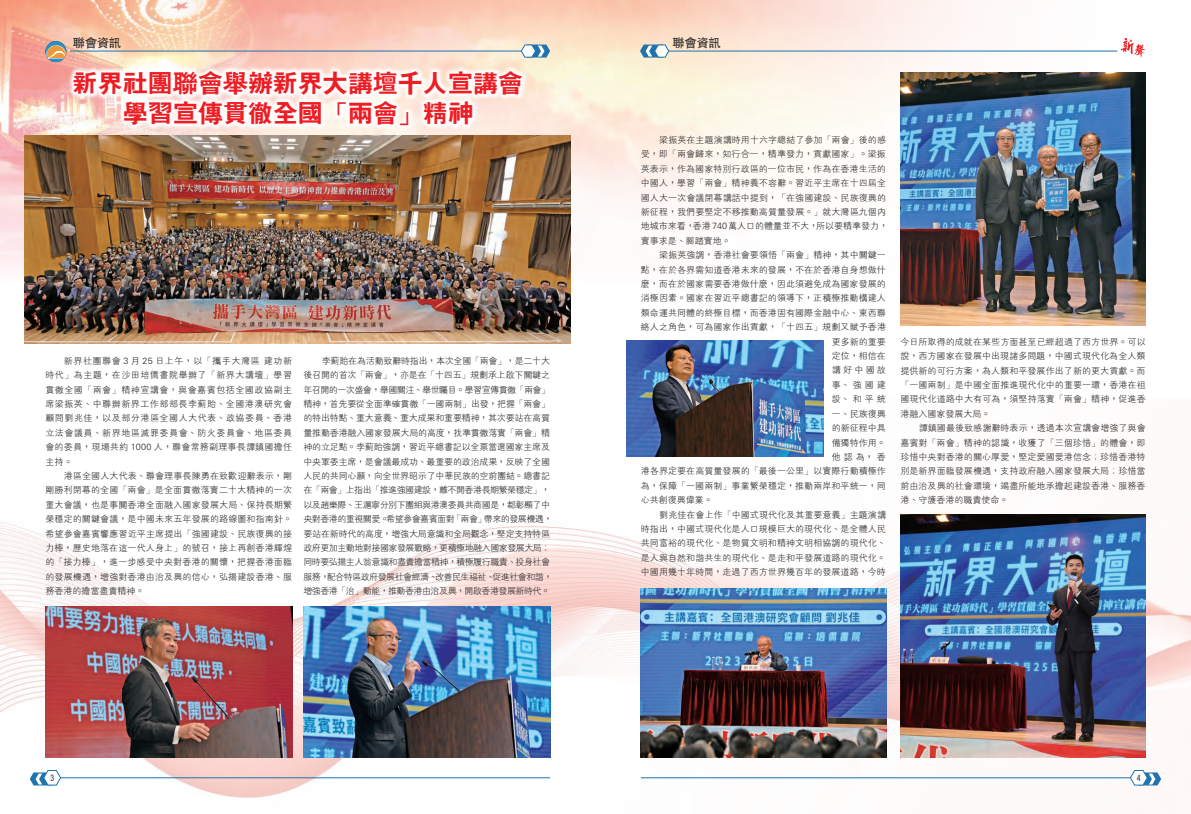
<style>
.page{position:relative;width:1191px;height:814px;background:#fff}
.page>*{position:absolute;margin:0;border:0;box-sizing:border-box;transform-origin:0 0}
.t1{font:25px/30px "FZH4 B B51 0";color:#ee1d23;text-align:center}
.t2{font:12px "FZHTB B51 0";color:#231f20}
.t3{font:9px/14.4px "FZXH1 B B51 0";letter-spacing:.01em;color:#231f20;text-align:justify}
.t4{font:9px/14.4px "FZXH1 B B51 0";letter-spacing:-.02em;color:#231f20}
.t5{font:8.5px "FZPHB B51 0";color:#231f20;scale:.9 1}
</style>
<div class="page">
<img style="left:0;top:514px;width:1191px;height:284px">
<img style="left:0;top:0;width:1146px;height:281px">
<hr style="left:60px;top:777px;width:490px;height:1px;background:#2073ae">
<svg style="left:30px;top:769px;width:32px;height:16px"></svg>
<hr style="left:641px;top:777px;width:489px;height:1px;background:#2073ae">
<svg style="left:1129px;top:769px;width:32px;height:16px"></svg>
<hr style="left:646px;top:51px;width:471px;height:1px;background:#2073ae">
<svg style="left:640px;top:44px;width:29px;height:14px"></svg>
<svg style="left:1120px;top:38px;width:25px;height:19px"></svg>
<hr style="left:70px;top:51px;width:452px;height:1px;background:#2073ae">
<svg style="left:520px;top:44px;width:30px;height:14px"></svg>
<img style="left:45px;top:41px;width:21px;height:21px;border-radius:10px">
<svg style="left:67px;top:65px;width:461px;height:67px"></svg>
<img style="left:25px;top:135px;width:546px;height:208px">
<img style="left:45px;top:606px;width:247px;height:151px">
<img style="left:626px;top:340px;width:198px;height:117px">
<img style="left:641px;top:588px;width:245px;height:169px">
<img style="left:900px;top:72px;width:245px;height:254px">
<img style="left:900px;top:514px;width:245px;height:243px">
<img style="left:303px;top:606px;width:247px;height:151px">
<h2 class="t2" style="left:73px;top:34px;width:49px">聯會資訊</h2>
<h2 class="t2" style="left:673px;top:34px;width:49px">聯會資訊</h2>
<h1 class="t1" style="left:73px;top:69px;width:452px">新界社團聯會舉辦新界大講壇千人宣講會學習宣傳貫徹全國「兩會」精神</h1>
<p class="t3" style="left:45px;top:353px;width:248px;text-indent:18px">新界社團聯會 3 月 25 日上午，以「攜手大灣區 建功新時代」為主題，在沙田培僑書院舉辦了「新界大講壇」學習貫徹全國「兩會」精神宣講會，與會嘉賓包括全國政協副主席梁振英、中聯辦新界工作部部長李薊貽、全國港澳研究會顧問劉兆佳，以及部分港區全國人大代表、政協委員、香港立法會議員、新界地區滅罪委員會、防火委員會、地區委員會的委員，現場共約 1000 人，聯會常務副理事長譚鎮國擔任主持。</p>
<p class="t3" style="left:45px;top:468px;width:248px;text-indent:18px">港區全國人大代表、聯會理事長陳勇在致歡迎辭表示，剛剛勝利閉幕的全國「兩會」是全面貫徹落實二十大精神的一次重大會議，也是事關香港全面融入國家發展大局、保持長期繁榮穩定的關鍵會議，是中國未來五年發展的路線圖和指南針。希望參會嘉賓響應習近平主席提出「強國建設、民族復興的接力棒，歷史地落在這一代人身上」的號召，接上再創香港輝煌的「接力棒」，進一步感受中央對香港的關懷，把握香港面臨的發展機遇，增強對香港由治及興的信心，弘揚建設香港、服務香港的擔當盡責精神。</p>
<p class="t4" style="left:303px;top:353px;width:250px;text-indent:18px">李薊貽在為活動致辭時指出，本次全國「兩會」，是二十大後召開的首次「兩會」，亦是在「十四五」規劃承上啟下關鍵之年召開的一次盛會，舉國關注、舉世矚目。學習宣傳貫徹「兩會」精神，首先要從全面準確貫徹「一國兩制」出發，把握「兩會」的特出特點、重大意義、重大成果和重要精神，其次要站在高質量推動香港融入國家發展大局的高度，找準貫徹落實「兩會」精神的立足點。李薊貽強調，習近平總書記以全票當選國家主席及中央軍委主席，是會議最成功、最重要的政治成果，反映了全國人民的共同心願，向全世界昭示了中華民族的空前團結。總書記在「兩會」上指出「推進強國建設，離不開香港長期繁榮穩定」，以及趙樂際、王滬寧分別下團組與港澳委員共商國是，都彰顯了中央對香港的重視關愛。希望參會嘉賓面對「兩會」帶來的發展機遇，要站在新時代的高度，增強大局意識和全局觀念，堅定支持特區政府更加主動地對接國家發展戰略，更積極地融入國家發展大局；同時要弘揚主人翁意識和盡責擔當精神，積極履行職責、投身社會服務，配合特區政府發展社會經濟、改善民生福祉、促進社會和諧，增強香港「治」動能，推動香港由治及興，開啟香港發展新時代。</p>
<p class="t3" style="left:641px;top:133px;width:249px;text-align:left;text-indent:18px">梁振英在主題演講時用十六字總結了參加「兩會」後的感受，即「兩會歸來，知行合一，精準發力，貢獻國家」。梁振英表示，作為國家特別行政區的一位市民，作為在香港生活的中國人，學習「兩會」精神義不容辭。習近平主席在十四屆全國人大一次會議閉幕講話中提到，「在強國建設、民族復興的新征程，我們要堅定不移推動高質量發展。」就大灣區九個內地城市來看，香港740萬人口的體量並不大，所以要精準發力，實事求是、腳踏實地。</p>
<p class="t3" style="left:659px;top:248px;width:228px">梁振英強調，香港社會要領悟「兩會」精神，其中關鍵一</p>
<p class="t3" style="left:641px;top:262px;width:246px">點，在於各界需知道香港未來的發展，不在於香港自身想做什</p>
<p class="t3" style="left:641px;top:277px;width:246px">麼，而在於國家需要香港做什麼，因此須避免成為國家發展的</p>
<p class="t3" style="left:641px;top:291px;width:246px">消極因素。國家在習近平總書記的領導下，正積極推動構建人</p>
<p class="t3" style="left:641px;top:305px;width:246px">類命運共同體的終極目標，而香港固有國際金融中心、東西聯</p>
<p class="t3" style="left:641px;top:320px;width:247px">絡人之角色，可為國家作出貢獻，「十四五」規劃又賦予香港</p>
<p class="t3" style="left:832px;top:334px;width:55px">更多新的重要</p>
<p class="t3" style="left:832px;top:349px;width:55px">定位，相信在</p>
<p class="t3" style="left:832px;top:363px;width:55px">講好中國故</p>
<p class="t3" style="left:832px;top:377px;width:55px">事、強國建</p>
<p class="t3" style="left:832px;top:392px;width:55px">設、和平統</p>
<p class="t3" style="left:832px;top:406px;width:55px">一、民族復興</p>
<p class="t3" style="left:832px;top:421px;width:55px">的新征程中具</p>
<p class="t3" style="left:832px;top:435px;width:55px">備獨特作用。</p>
<p class="t3" style="left:832px;top:449px;width:55px">他認為，香</p>
<p class="t3" style="left:641px;top:464px;width:247px">港各界定要在高質量發展的「最後一公里」以實際行動積極作</p>
<p class="t3" style="left:641px;top:478px;width:246px">為，保障「一國兩制」事業繁榮穩定，推動兩岸和平統一，同</p>
<p class="t3" style="left:641px;top:493px;width:73px">心共創復興偉業。</p>
<p class="t3" style="left:659px;top:507px;width:228px">劉兆佳在會上作「中國式現代化及其重要意義」主題演講</p>
<p class="t3" style="left:641px;top:521px;width:246px">時指出，中國式現代化是人口規模巨大的現代化、是全體人民</p>
<p class="t3" style="left:641px;top:536px;width:246px">共同富裕的現代化、是物質文明和精神文明相協調的現代化、</p>
<p class="t3" style="left:641px;top:550px;width:246px">是人與自然和諧共生的現代化、是走和平發展道路的現代化。</p>
<p class="t3" style="left:641px;top:565px;width:246px">中國用幾十年時間，走過了西方世界幾百年的發展道路，今時</p>
<p class="t3" style="left:900px;top:334px;width:247px">今日所取得的成就在某些方面甚至已經超過了西方世界。可以說，西方國家在發展中出現諸多問題，中國式現代化為全人類提供新的可行方案，為人類和平發展作出了新的更大貢獻。而「一國兩制」是中國全面推進現代化中的重要一環，香港在祖國現代化道路中大有可為，須堅持落實「兩會」精神，促進香港融入國家發展大局。</p>
<p class="t3" style="left:900px;top:421px;width:247px;text-indent:18px">譚鎮國最後致感謝辭時表示，透過本次宣講會增強了與會嘉賓對「兩會」精神的認識，收獲了「三個珍惜」的體會，即珍惜中央對香港的關心厚愛，堅定愛國愛港信念；珍惜香港特別是新界面臨發展機遇，支持政府融入國家發展大局；珍惜當前由治及興的社會環境，竭盡所能地承擔起建設香港、服務香港、守護香港的職責使命。</p>
<p class="t5" style="left:50px;top:773px;width:6px">3</p>
<p class="t5" style="left:1136px;top:773px;width:6px">4</p>
</div>
